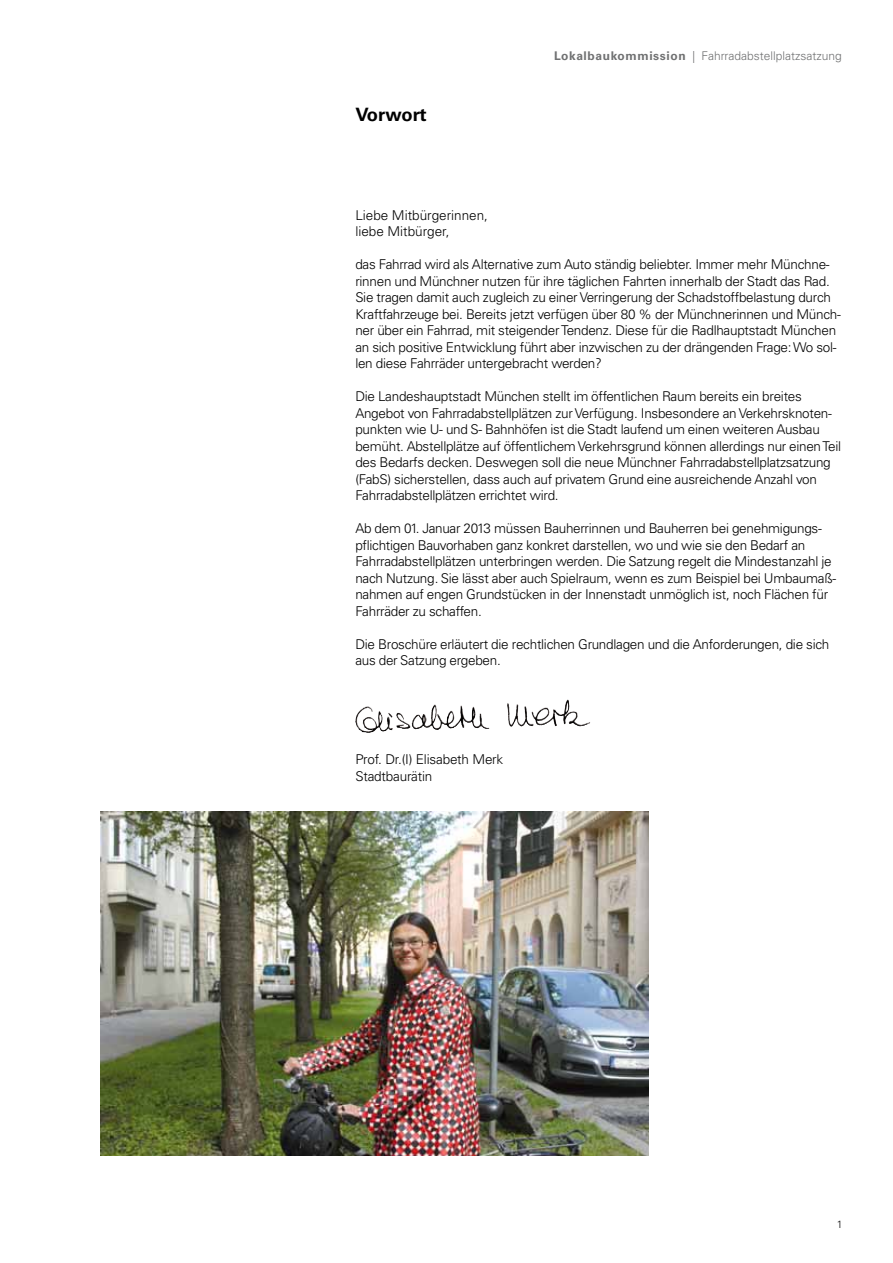
<style>
.page{position:relative;width:893px;height:1263px;background:#fff}
.page>*{position:absolute;margin:0;border:0;box-sizing:border-box;transform-origin:0 0}
.t1{font:700 18.45px "Univers LT Pro 65";letter-spacing:-.01em;color:#000}
.t2{font:300 13.5px/16.5px "Univers LT Pro 45";letter-spacing:-.02em;color:#000}
.t3{font:300 13.5px/16.5px "Univers LT Pro 45";color:#000}
.t4{font:300 12px "Univers LT Pro 45";color:#707172}
.t5{font:300 10.5px "Univers LT Pro 45";color:#000}
.s1{font-family:"Univers LT Pro 65";font-weight:700}
</style>
<div class="page">
<img style="left:531px;top:700px;width:36px;height:26px">
<img style="left:100px;top:811px;width:548px;height:345px">
<p class="t1" style="left:355px;top:103px;width:73px">Vorwort</p>
<p class="t4" style="left:554px;top:48px;width:289px"><span class="s1">Lokalbaukommission</span> | Fahrradabstellplatzsatzung</p>
<p class="t3" style="left:355px;top:207px;width:134px">Liebe Mitbürgerinnen, liebe Mitbürger,</p>
<p class="t2" style="left:355px;top:256px;width:487px">das Fahrrad wird als Alternative zum Auto ständig beliebter. Immer mehr Münchne&shy;rinnen und Münchner nutzen für ihre täglichen Fahrten innerhalb der Stadt das Rad.<br>Sie tragen damit auch zugleich zu einer Verringerung der Schadstoffbelastung durch Kraftfahrzeuge bei. Bereits jetzt verfügen über 80 % der Münchnerinnen und Münch&shy;ner über ein Fahrrad, mit steigender Tendenz. Diese für die Radlhauptstadt München an sich positive Entwicklung führt aber inzwischen zu der drängenden Frage: Wo sol&shy;len diese Fahrräder untergebracht werden?</p>
<p class="t2" style="left:355px;top:388px;width:487px">Die Landeshauptstadt München stellt im öffentlichen Raum bereits ein breites Angebot von Fahrradabstellplätzen zur Verfügung. Insbesondere an Verkehrsknoten&shy;punkten wie U- und S- Bahnhöfen ist die Stadt laufend um einen weiteren Ausbau bemüht. Abstellplätze auf öffentlichem Verkehrsgrund können allerdings nur einen Teil des Bedarfs decken. Deswegen soll die neue Münchner Fahrradabstellplatzsatzung (FabS) sicherstellen, dass auch auf privatem Grund eine ausreichende Anzahl von Fahrradabstellplätzen errichtet wird.</p>
<p class="t2" style="left:355px;top:520px;width:482px">Ab dem 01. Januar 2013 müssen Bauherrinnen und Bauherren bei genehmigungs&shy;pflichtigen Bauvorhaben ganz konkret darstellen, wo und wie sie den Bedarf an Fahrradabstellplätzen unterbringen werden. Die Satzung regelt die Mindestanzahl je nach Nutzung. Sie lässt aber auch Spielraum, wenn es zum Beispiel bei Umbaumaß&shy;nahmen auf engen Grundstücken in der Innenstadt unmöglich ist, noch Flächen für Fahrräder zu schaffen.</p>
<p class="t2" style="left:355px;top:636px;width:476px">Die Broschüre erläutert die rechtlichen Grundlagen und die Anforderungen, die sich aus der Satzung ergeben.</p>
<p class="t2" style="left:355px;top:751px;width:150px">Prof. Dr.(I) Elisabeth Merk<br>Stadtbaurätin</p>
<p class="t5" style="left:837px;top:1218px;width:7px">1</p>
</div>
